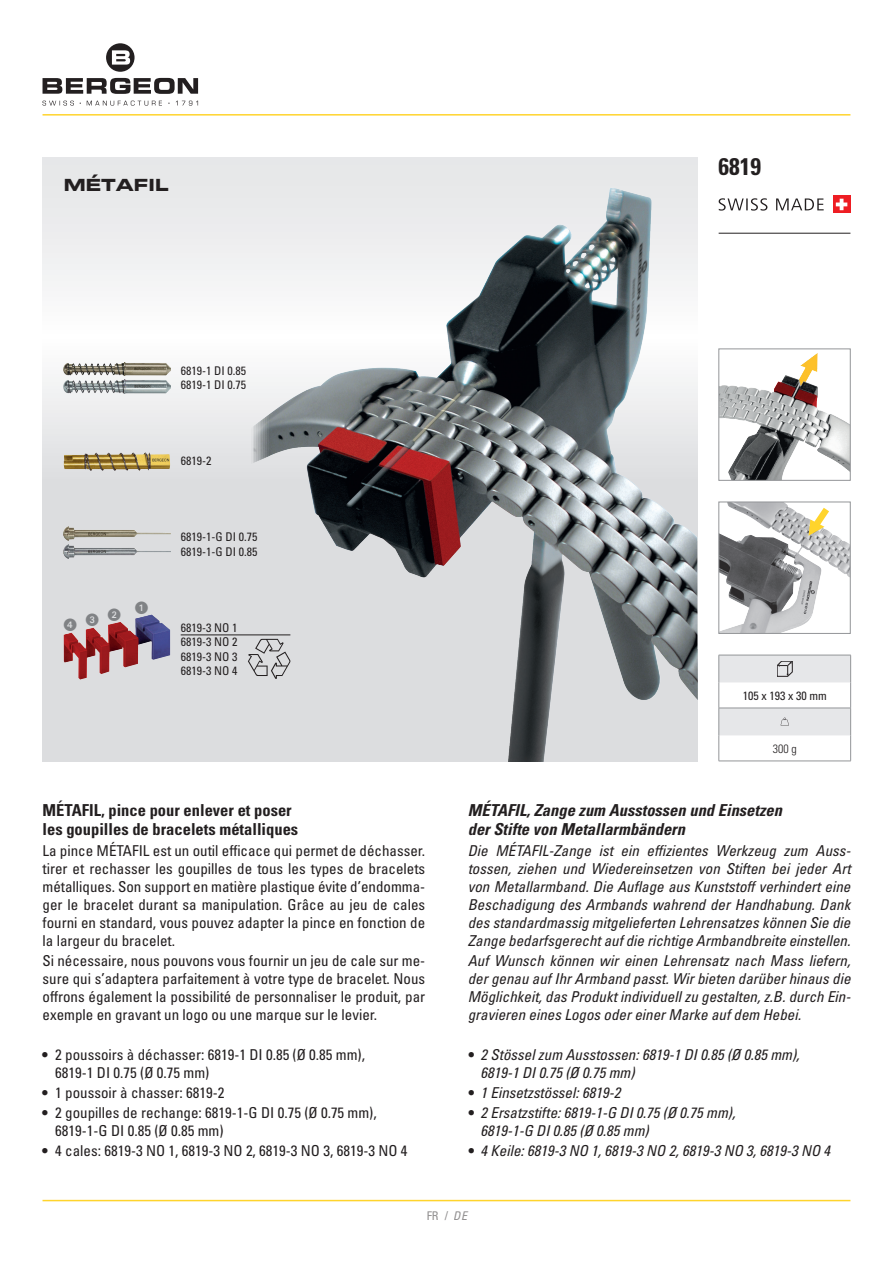
<style>
.page{position:relative;width:893px;height:1263px;background:#fff}
.page>*{position:absolute;margin:0;border:0;box-sizing:border-box;transform-origin:0 0}
.t1{font:700 condensed 24px "Univers LT Pro";color:#231f20}
.t2{font:italic 700 condensed 16.5px/19.8px "Univers LT Pro";color:#231f20}
.t3{font:700 condensed 16.5px/19.8px "Univers LT Pro";color:#231f20}
.t4{font:16.5px "Eurostile Bold Extended Two";color:#231f20}
.t5{font:italic condensed 15px/18px "Univers LT Pro";color:#231f20;text-align:justify}
.t6{font:condensed 15px/18px "Univers LT Pro";color:#231f20;text-align:justify}
.t7{font:12.9px "European Pi One";color:#808285}
.t8{font:condensed 12px/14.4px "Univers LT Pro";color:#231f20}
.t9{font:300 condensed 12px "Univers LT Pro";color:#231f20}
.t10{font:italic condensed 12px "Univers LT Pro";color:#231f20}
</style>
<div class="page">
<svg style="left:43px;top:78px;width:155px;height:16px"></svg>
<svg style="left:43px;top:101px;width:155px;height:5px"></svg>
<svg style="left:106px;top:43px;width:29px;height:29px"></svg>
<hr style="left:43px;top:114px;width:807px;height:2px;background:#ffd42c">
<hr style="left:43px;top:1200px;width:807px;height:1px;background:#ffd42c">
<svg style="left:43px;top:157px;width:206px;height:604px"></svg>
<svg style="left:833px;top:196px;width:17px;height:17px"></svg>
<svg style="left:836px;top:199px;width:11px;height:11px"></svg>
<svg style="left:719px;top:198px;width:105px;height:13px"></svg>
<img style="left:721px;top:504px;width:127px;height:128px">
<div style="left:719px;top:502px;width:131px;height:132px;border:1px solid #939598"></div>
<img style="left:721px;top:353px;width:127px;height:125px">
<div style="left:719px;top:349px;width:131px;height:131px;border:1px solid #939598"></div>
<hr style="left:719px;top:761px;width:132px;height:1px;background:#939598">
<svg style="left:719px;top:655px;width:132px;height:106px"></svg>
<hr style="left:719px;top:233px;width:131px;height:1px;background:#231f20">
<img style="left:249px;top:157px;width:448px;height:604px">
<svg style="left:809px;top:508px;width:20px;height:28px"></svg>
<img style="left:64px;top:614px;width:106px;height:65px">
<img style="left:64px;top:526px;width:106px;height:14px">
<img style="left:64px;top:545px;width:106px;height:14px">
<img style="left:64px;top:362px;width:106px;height:14px">
<img style="left:64px;top:380px;width:106px;height:13px">
<img style="left:64px;top:452px;width:106px;height:19px">
<svg style="left:248px;top:639px;width:42px;height:40px;background:#bebfc1"></svg>
<hr style="left:181px;top:634px;width:109px;height:1px;background:#231f20">
<p class="t4" style="left:64px;top:173px;width:106px">MÉTAFIL</p>
<h1 class="t1" style="left:719px;top:151px;width:44px">6819</h1>
<p class="t8" style="left:181px;top:363px;width:67px">6819-1 DI 0.85<br>6819-1 DI 0.75</p>
<p class="t8" style="left:181px;top:453px;width:32px">6819-2</p>
<p class="t7" style="left:86px;top:610px;width:40px">3. 2.</p>
<p class="t7" style="left:64px;top:617px;width:18px">4.</p>
<p class="t7" style="left:135px;top:601px;width:18px">1.</p>
<p class="t8" style="left:181px;top:530px;width:78px">6819-1-G DI 0.75<br>6819-1-G DI 0.85</p>
<p class="t8" style="left:181px;top:620px;width:58px;text-align:justify">6819-3 NO 1<br>6819-3 NO 2<br>6819-3 NO 3<br>6819-3 NO 4</p>
<p class="t3" style="left:43px;top:800px;width:257px">MÉTAFIL, pince pour enlever et poser les goupilles de bracelets métalliques</p>
<p class="t6" style="left:43px;top:841px;width:384px">La pince MÉTAFIL est un outil efficace qui permet de déchasser. tirer et rechasser les goupilles de tous les types de bracelets métalliques. Son support en matière plastique évite d’endomma&shy;ger le bracelet durant sa manipulation. Grâce au jeu de cales fourni en standard, vous pouvez adapter la pince en fonction de la largeur du bracelet.</p>
<p class="t6" style="left:43px;top:951px;width:384px">Si nécessaire, nous pouvons vous fournir un jeu de cale sur me&shy;sure qui s’adaptera parfaitement à votre type de bracelet. Nous offrons également la possibilité de personnaliser le produit, par exemple en gravant un logo ou une marque sur le levier.</p>
<p class="t6" style="left:55px;top:1045px;width:311px;text-indent:-13px">• 2 poussoirs à déchasser: 6819-1 DI 0.85 (Ø 0.85 mm),<br>6819-1 DI 0.75 (Ø 0.75 mm)</p>
<p class="t6" style="left:43px;top:1083px;width:183px">• 1 poussoir à chasser: 6819-2</p>
<p class="t6" style="left:55px;top:1103px;width:323px;text-indent:-13px">• 2 goupilles de rechange: 6819-1-G DI 0.75 (Ø 0.75 mm),<br>6819-1-G DI 0.85 (Ø 0.85 mm)</p>
<p class="t6" style="left:43px;top:1141px;width:367px">• 4 cales: 6819-3 NO 1, 6819-3 NO 2, 6819-3 NO 3, 6819-3 NO 4</p>
<p class="t8" style="left:743px;top:688px;width:85px">105 x 193 x 30 mm</p>
<p class="t9" style="left:773px;top:740px;width:25px">300 g</p>
<p class="t2" style="left:468px;top:800px;width:316px">MÉTAFIL, Zange zum Ausstossen und Einsetzen der Stifte von Metallarmbändern</p>
<p class="t5" style="left:468px;top:841px;width:384px">Die MÉTAFIL-Zange ist ein effizientes Werkzeug zum Auss&shy;tossen, ziehen und Wiedereinsetzen von Stiften bei jeder Art von Metallarmband. Die Auflage aus Kunststoff verhindert eine Beschadigung des Armbands wahrend der Handhabung. Dank des standardmassig mitgelieferten Lehrensatzes können Sie die Zange bedarfsgerecht auf die richtige Armbandbreite einstellen.</p>
<p class="t5" style="left:468px;top:951px;width:384px">Auf Wunsch können wir einen Lehrensatz nach Mass liefern, der genau auf Ihr Armband passt. Wir bieten darüber hinaus die Möglichkeit, das Produkt individuell zu gestalten, z.B. durch Ein&shy;gravieren eines Logos oder einer Marke auf dem Hebei.</p>
<p class="t5" style="left:480px;top:1045px;width:321px;text-indent:-13px">• 2 Stössel zum Ausstossen: 6819-1 DI 0.85 (Ø 0.85 mm),<br>6819-1 DI 0.75 (Ø 0.75 mm)</p>
<p class="t5" style="left:468px;top:1083px;width:154px">• 1 Einsetzstössel: 6819-2</p>
<p class="t5" style="left:480px;top:1103px;width:256px;text-indent:-13px">• 2 Ersatzstifte: 6819-1-G DI 0.75 (Ø 0.75 mm),<br>6819-1-G DI 0.85 (Ø 0.85 mm)</p>
<p class="t5" style="left:468px;top:1141px;width:364px">• 4 Keile: 6819-3 NO 1, 6819-3 NO 2, 6819-3 NO 3, 6819-3 NO 4</p>
<p class="t8" style="left:445px;top:1209px;width:5px">/</p>
<p class="t8" style="left:427px;top:1209px;width:13px">FR</p>
<p class="t10" style="left:454px;top:1208px;width:15px">DE</p>
</div>
